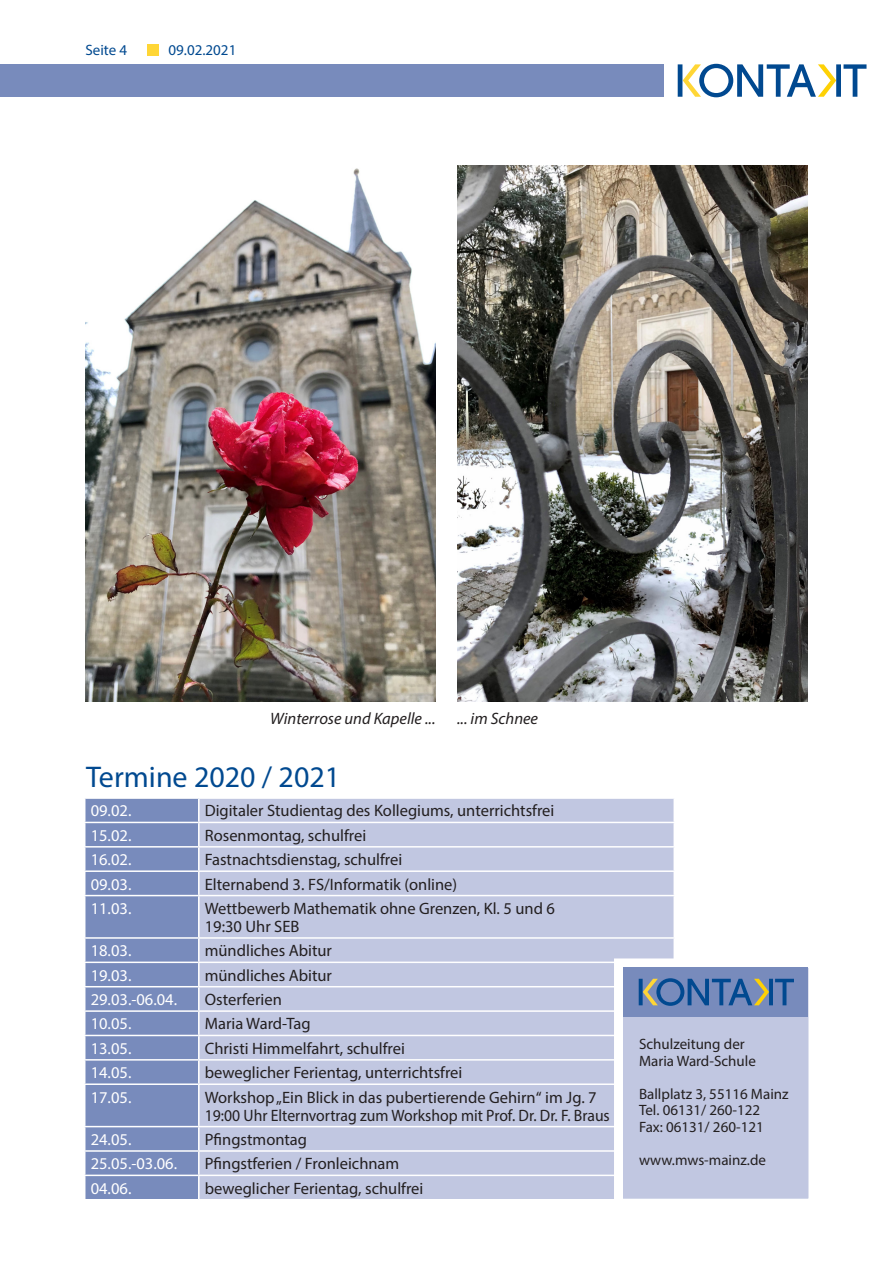
<style>
.page{position:relative;width:893px;height:1263px;background:#fff}
.page>*{position:absolute;margin:0;border:0;box-sizing:border-box;transform-origin:0 0}
.Headline{font:30px "Myriad Pro";color:#014990}
.Copy_Fettung1{font:16.5px/18px "Myriad Pro";color:#231f20}
.Copy_Fettung1-2{font:16.5px "Myriad Pro";color:#fff}
.t1{font:italic 16.5px "Myriad Pro";color:#231f20}
.t2{font:15px "Myriad Pro";color:#231f20}
.t3{font:15px "Myriad Pro";color:#014990}
</style>
<div class="page">
<svg style="left:678px;top:64px;width:188px;height:33px"></svg>
<div style="left:0;top:64px;width:663px;height:33px;background:#788bbc"></div>
<div style="left:148px;top:44px;width:11px;height:11px;background:#ffd636"></div>
<div style="left:85px;top:799px;width:113px;height:400px;background:#788bbc"></div>
<div style="left:200px;top:799px;width:474px;height:400px;background:#c1c7e1"></div>
<hr style="left:84px;top:822px;width:115px;height:1px;background:#fff">
<hr style="left:199px;top:822px;width:476px;height:1px;background:#fff">
<hr style="left:84px;top:846px;width:115px;height:1px;background:#fff">
<hr style="left:199px;top:846px;width:476px;height:1px;background:#fff">
<hr style="left:84px;top:870px;width:115px;height:2px;background:#fff">
<hr style="left:199px;top:870px;width:476px;height:2px;background:#fff">
<hr style="left:84px;top:895px;width:115px;height:1px;background:#fff">
<hr style="left:199px;top:895px;width:476px;height:1px;background:#fff">
<hr style="left:84px;top:937px;width:115px;height:2px;background:#fff">
<hr style="left:199px;top:937px;width:476px;height:2px;background:#fff">
<hr style="left:84px;top:961px;width:115px;height:2px;background:#fff">
<hr style="left:199px;top:961px;width:476px;height:2px;background:#fff">
<hr style="left:84px;top:986px;width:115px;height:1px;background:#fff">
<hr style="left:199px;top:986px;width:476px;height:1px;background:#fff">
<hr style="left:84px;top:1010px;width:115px;height:2px;background:#fff">
<hr style="left:199px;top:1010px;width:476px;height:2px;background:#fff">
<hr style="left:84px;top:1035px;width:115px;height:1px;background:#fff">
<hr style="left:199px;top:1035px;width:476px;height:1px;background:#fff">
<hr style="left:84px;top:1059px;width:115px;height:1px;background:#fff">
<hr style="left:199px;top:1059px;width:476px;height:1px;background:#fff">
<hr style="left:84px;top:1083px;width:115px;height:2px;background:#fff">
<hr style="left:199px;top:1083px;width:476px;height:2px;background:#fff">
<hr style="left:84px;top:1126px;width:115px;height:1px;background:#fff">
<hr style="left:199px;top:1126px;width:476px;height:1px;background:#fff">
<hr style="left:84px;top:1150px;width:115px;height:2px;background:#fff">
<hr style="left:199px;top:1150px;width:476px;height:2px;background:#fff">
<hr style="left:84px;top:1174px;width:115px;height:2px;background:#fff">
<hr style="left:199px;top:1174px;width:476px;height:2px;background:#fff">
<svg style="left:609px;top:954px;width:200px;height:245px;background:#c7cce4"></svg>
<div style="left:623px;top:968px;width:185px;height:49px;background:#788bbc"></div>
<svg style="left:639px;top:939px;width:155px;height:144px"></svg>
<img style="left:85px;top:168px;width:351px;height:534px">
<img style="left:457px;top:166px;width:351px;height:536px">
<p class="t3" style="left:85px;top:41px;width:43px">Seite 4</p>
<p class="t3" style="left:169px;top:41px;width:69px">09.02.2021</p>
<p class="t1" style="left:270px;top:708px;width:167px">Winterrose und Kapelle ...</p>
<p class="t1" style="left:457px;top:708px;width:82px">... im Schnee</p>
<p class="Headline" style="left:86px;top:758px;width:255px">Termine 2020 / 2021</p>
<p class="Copy_Fettung1-2" style="left:91px;top:801px;width:42px">09.02.</p>
<p class="Copy_Fettung1" style="left:205px;top:802px;width:351px">Digitaler Studientag des Kollegiums, unterrichtsfrei</p>
<p class="Copy_Fettung1-2" style="left:91px;top:825px;width:42px">15.02.</p>
<p class="Copy_Fettung1" style="left:205px;top:826px;width:163px">Rosenmontag, schulfrei</p>
<p class="Copy_Fettung1-2" style="left:91px;top:849px;width:42px">16.02.</p>
<p class="Copy_Fettung1" style="left:205px;top:850px;width:199px">Fastnachtsdienstag, schulfrei</p>
<p class="Copy_Fettung1-2" style="left:91px;top:874px;width:42px">09.03.</p>
<p class="Copy_Fettung1" style="left:205px;top:875px;width:254px">Elternabend 3. FS/Informatik (online)</p>
<p class="Copy_Fettung1-2" style="left:91px;top:898px;width:42px">11.03.</p>
<p class="Copy_Fettung1" style="left:205px;top:899px;width:352px">Wettbewerb Mathematik ohne Grenzen, Kl. 5 und 6<br>19:30 Uhr SEB</p>
<p class="Copy_Fettung1-2" style="left:91px;top:941px;width:42px">18.03.</p>
<p class="Copy_Fettung1" style="left:205px;top:941px;width:129px">mündliches Abitur</p>
<p class="Copy_Fettung1-2" style="left:91px;top:965px;width:42px">19.03.</p>
<p class="Copy_Fettung1" style="left:205px;top:966px;width:129px">mündliches Abitur</p>
<p class="Copy_Fettung1-2" style="left:91px;top:989px;width:88px">29.03.-06.04.</p>
<p class="Copy_Fettung1" style="left:205px;top:990px;width:79px">Osterferien</p>
<p class="Copy_Fettung1-2" style="left:91px;top:1014px;width:42px">10.05.</p>
<p class="Copy_Fettung1" style="left:205px;top:1015px;width:107px">Maria Ward-Tag</p>
<p class="Copy_Fettung1-2" style="left:91px;top:1038px;width:42px">13.05.</p>
<p class="Copy_Fettung1" style="left:205px;top:1039px;width:202px">Christi Himmelfahrt, schulfrei</p>
<p class="Copy_Fettung1-2" style="left:91px;top:1062px;width:42px">14.05.</p>
<p class="Copy_Fettung1" style="left:205px;top:1063px;width:259px">beweglicher Ferientag, unterrichtsfrei</p>
<p class="Copy_Fettung1-2" style="left:91px;top:1087px;width:42px">17.05.</p>
<p class="Copy_Fettung1" style="left:205px;top:1088px;width:407px">Workshop „Ein Blick in das pubertierende Gehirn“ im Jg. 7<br>19:00 Uhr Elternvortrag zum Workshop mit Prof. Dr. Dr. F. Braus</p>
<p class="Copy_Fettung1-2" style="left:91px;top:1129px;width:42px">24.05.</p>
<p class="Copy_Fettung1" style="left:205px;top:1130px;width:104px">Pfingstmontag</p>
<p class="Copy_Fettung1-2" style="left:91px;top:1154px;width:88px">25.05.-03.06.</p>
<p class="Copy_Fettung1" style="left:205px;top:1154px;width:196px">Pfingstferien / Fronleichnam</p>
<p class="Copy_Fettung1-2" style="left:91px;top:1178px;width:42px">04.06.</p>
<p class="Copy_Fettung1" style="left:205px;top:1179px;width:220px">beweglicher Ferientag, schulfrei</p>
<p class="t2" style="left:639px;top:1035px;width:107px">Schulzeitung der</p>
<p class="t2" style="left:639px;top:1051px;width:118px">Maria Ward-Schule</p>
<p class="t2" style="left:639px;top:1084px;width:151px">Ballplatz 3, 55116 Mainz</p>
<p class="t2" style="left:639px;top:1101px;width:123px">Tel. 06131/ 260-122</p>
<p class="t2" style="left:639px;top:1117px;width:126px">Fax: 06131/ 260-121</p>
<p class="t2" style="left:639px;top:1150px;width:128px">www.mws-mainz.de</p>
</div>
